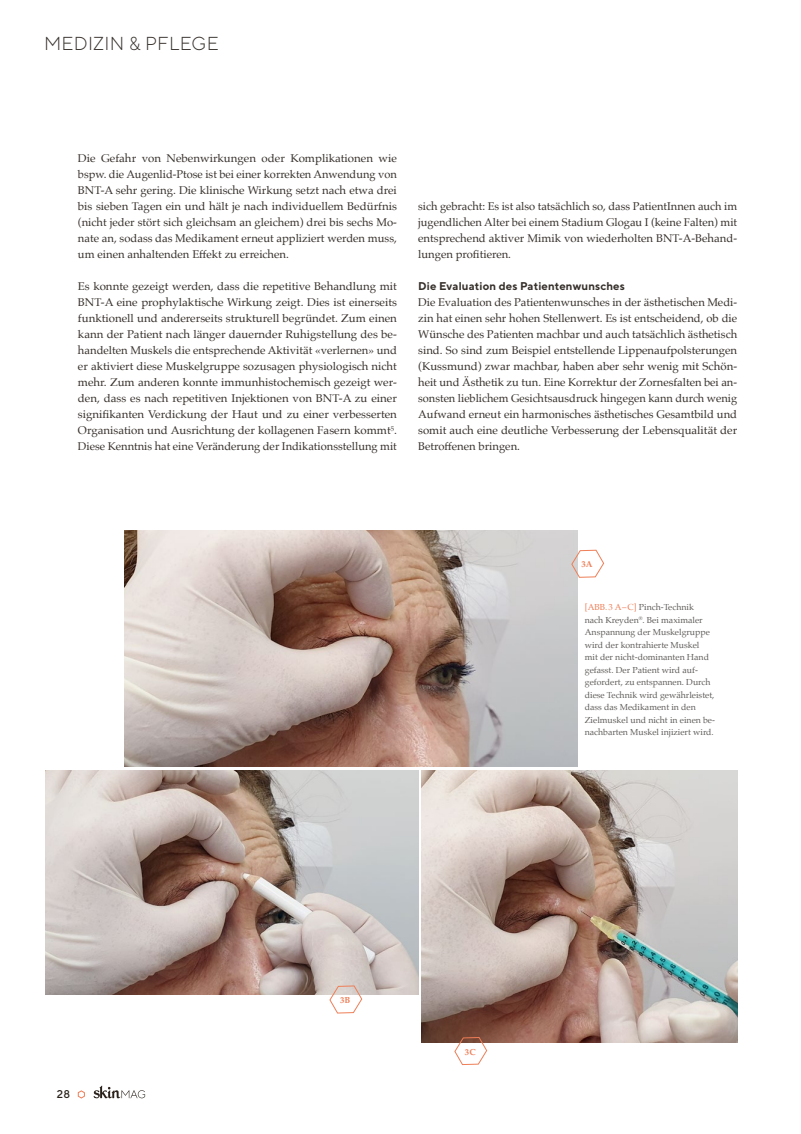
<style>
.page{position:relative;width:801px;height:1134px;background:#fff}
.page>*{position:absolute;margin:0;border:0;box-sizing:border-box;transform-origin:0 0}
.t1{font:300 18.75px "TT Norms";letter-spacing:.015em;color:#36302b}
.t2{font:11.25px/16px "Palatino";color:#36302b;text-align:justify}
.t3{font:700 11.25px "TT Norms";letter-spacing:.01em;color:#36302b}
.t4{font:500 11.25px "TT Norms";color:#29211a}
.t5{font:8.75px/12.5px "Palatino";color:#605d5a}
.t6{font:700 8.75px "Palatino";color:#ee7e57}
.s1{color:#ee7e57}
</style>
<div class="page">
<svg style="left:78px;top:1090px;width:7px;height:9px"></svg>
<svg style="left:94px;top:1086px;width:51px;height:12px"></svg>
<img style="left:124px;top:530px;width:454px;height:237px">
<img style="left:46px;top:770px;width:372px;height:224px">
<img style="left:422px;top:770px;width:315px;height:272px">
<svg style="left:571px;top:549px;width:33px;height:29px"></svg>
<svg style="left:454px;top:1037px;width:33px;height:28px"></svg>
<svg style="left:329px;top:985px;width:33px;height:29px"></svg>
<h1 class="t1" style="left:44px;top:32px;width:176px">MEDIZIN &amp; PFLEGE</h1>
<p class="t2" style="left:78px;top:151px;width:320px">Die Gefahr von Nebenwirkungen oder Komplikationen wie bspw. die Augenlid-Ptose ist bei einer korrekten Anwendung von BNT-A sehr gering. Die klinische Wirkung setzt nach etwa drei bis sieben Tagen ein und hält je nach individuellem Bedürfnis (nicht jeder stört sich gleichsam an gleichem) drei bis sechs Mo&shy;nate an, sodass das Medikament erneut appliziert werden muss, um einen anhaltenden Effekt zu erreichen.</p>
<p class="t2" style="left:78px;top:279px;width:320px">Es konnte gezeigt werden, dass die repetitive Behandlung mit BNT-A eine prophylaktische Wirkung zeigt. Dies ist einerseits funktionell und andererseits strukturell begründet. Zum einen kann der Patient nach länger dauernder Ruhigstellung des be&shy;handelten Muskels die entsprechende Aktivität «verlernen» und er aktiviert diese Muskelgruppe sozusagen physiologisch nicht mehr. Zum anderen konnte immunhistochemisch gezeigt wer&shy;den, dass es nach repetitiven Injektionen von BNT-A zu einer signifikanten Verdickung der Haut und zu einer verbesserten Organisation und Ausrichtung der kollagenen Fasern kommt<sup>5</sup>.<br>Diese Kenntnis hat eine Veränderung der Indikationsstellung mit</p>
<p class="t2" style="left:418px;top:199px;width:320px">sich gebracht: Es ist also tatsächlich so, dass PatientInnen auch im jugendlichen Alter bei einem Stadium Glogau I (keine Falten) mit entsprechend aktiver Mimik von wiederholten BNT-A-Behand&shy;lungen profitieren.</p>
<p class="t3" style="left:418px;top:279px;width:208px">Die Evaluation des Patientenwunsches</p>
<p class="t2" style="left:418px;top:295px;width:320px">Die Evaluation des Patientenwunsches in der ästhetischen Medi&shy;zin hat einen sehr hohen Stellenwert. Es ist entscheidend, ob die Wünsche des Patienten machbar und auch tatsächlich ästhetisch sind. So sind zum Beispiel entstellende Lippenaufpolsterungen (Kussmund) zwar machbar, haben aber sehr wenig mit Schön&shy;heit und Ästhetik zu tun. Eine Korrektur der Zornesfalten bei an&shy;sonsten lieblichem Gesichtsausdruck hingegen kann durch wenig Aufwand erneut ein harmonisches ästhetisches Gesamtbild und somit auch eine deutliche Verbesserung der Lebensqualität der Betroffenen bringen.</p>
<p class="t6" style="left:581px;top:557px;width:13px">3A</p>
<p class="t5" style="left:585px;top:601px;width:132px"><span class="s1">[ABB.3 A–C]</span> Pinch-Technik<br>nach Kreyden<sup>®</sup>. Bei maximaler<br>Anspannung der Muskelgruppe wird der kontrahierte Muskel<br>mit der nicht-dominanten Hand gefasst. Der Patient wird auf&shy;gefordert, zu entspannen. Durch diese Technik wird gewährleistet, dass das Medikament in den<br>Zielmuskel und nicht in einen be&shy;nachbarten Muskel injiziert wird.</p>
<p class="t4" style="left:57px;top:1087px;width:15px">28</p>
<p class="t6" style="left:340px;top:993px;width:12px">3B</p>
<p class="t6" style="left:465px;top:1044px;width:12px">3C</p>
</div>
